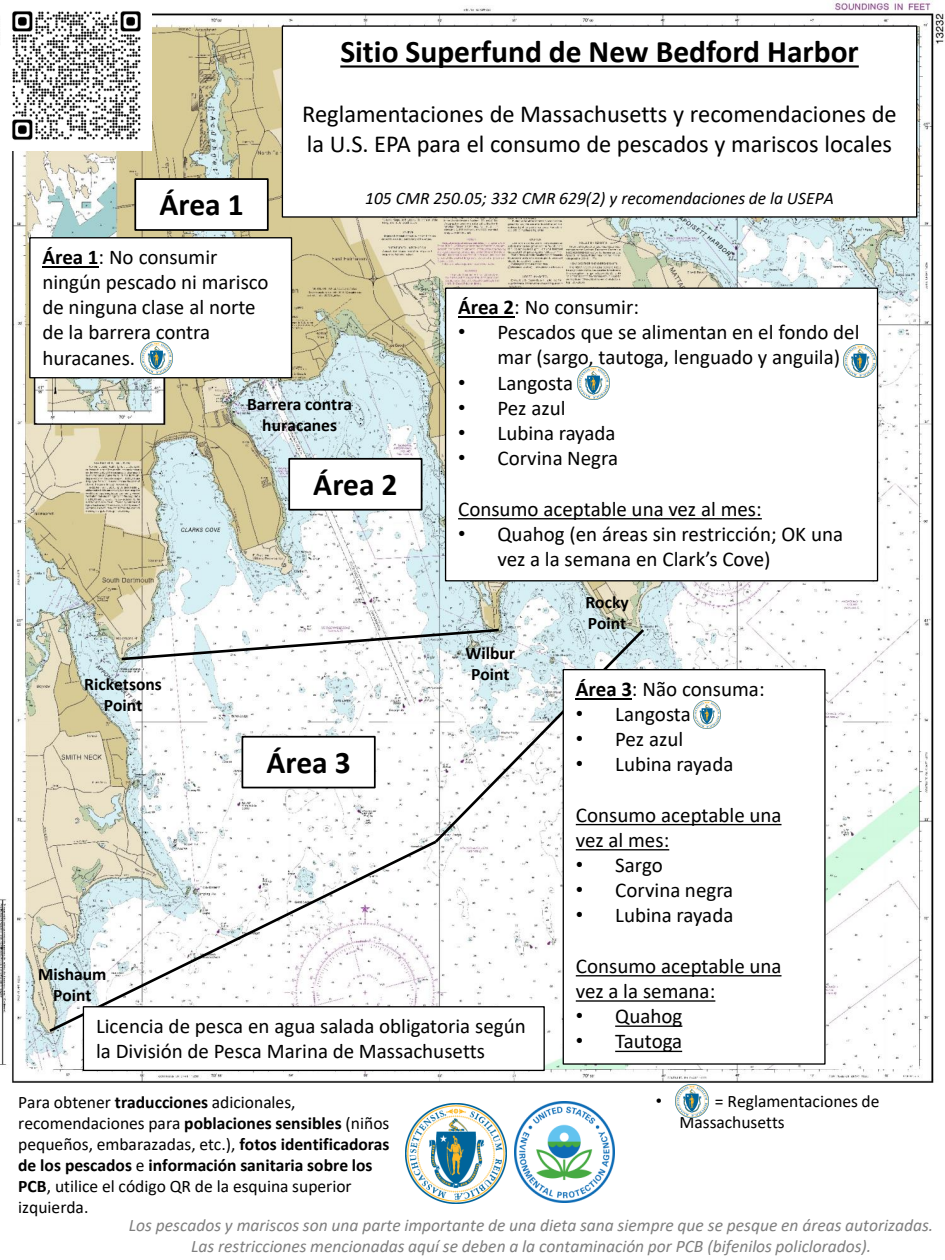
<style>
.page{position:relative;width:945px;height:1260px;background:#fff}
.page>*{position:absolute;margin:0;border:0;box-sizing:border-box;transform-origin:0 0}
.t1{font:700 31.5px "Calibri";color:#000}
.t2{font:24.5px/29.4px "Calibri";color:#000}
.t3{font:21px/25.2px "Calibri";color:#000}
.t4{font:17.5px/21px "Calibri";color:#000}
.t5{font:italic 17.5px/21px "Calibri";color:#7f7f7f;text-align:center}
.t6{font:700 17.5px/21px "Calibri";color:#000;text-align:center}
.t7{font:italic 17.5px "Calibri";color:#000}
.t8{font:17.5px "Arial";color:#000}
.s1{font-weight:700}
.s2{font-family:"Arial"}
</style>
<div class="page">
<img style="left:0;top:0;width:944px;height:1082px">
<div style="left:282px;top:26px;width:635px;height:191px;background:#fff"></div>
<svg style="left:340px;top:65px;width:519px;height:3px;background:#4c4c4c"></svg>
<div style="left:135px;top:179px;width:133px;height:51px;background:#fff"></div>
<div style="left:134px;top:178px;width:135px;height:53px;border:2px solid #000"></div>
<div style="left:289px;top:459px;width:133px;height:51px;background:#fff"></div>
<div style="left:288px;top:458px;width:135px;height:53px;border:2px solid #000"></div>
<div style="left:30px;top:238px;width:262px;height:140px;background:#fff"></div>
<div style="left:29px;top:237px;width:263px;height:141px;border:1px solid #000"></div>
<hr style="left:42px;top:266px;width:56px;height:1px;background:#000">
<div style="left:446px;top:288px;width:432px;height:293px;background:#fff"></div>
<div style="left:445px;top:288px;width:433px;height:293px;border:1px solid #000"></div>
<hr style="left:458px;top:316px;width:56px;height:2px;background:#000">
<svg style="left:458px;top:518px;width:304px;height:1px"></svg>
<div style="left:563px;top:670px;width:262px;height:394px;background:#fff"></div>
<svg style="left:576px;top:975px;width:206px;height:1px"></svg>
<svg style="left:576px;top:1000px;width:139px;height:2px"></svg>
<svg style="left:615px;top:1026px;width:67px;height:1px"></svg>
<svg style="left:615px;top:1051px;width:67px;height:1px"></svg>
<svg style="left:119px;top:626px;width:663px;height:224px"></svg>
<svg style="left:46px;top:838px;width:393px;height:196px"></svg>
<div style="left:83px;top:1007px;width:461px;height:63px;background:#fff"></div>
<div style="left:83px;top:1006px;width:462px;height:65px;border:1px solid #000"></div>
<img style="left:514px;top:1102px;width:101px;height:100px">
<img style="left:405px;top:1103px;width:101px;height:101px">
<img style="left:140px;top:342px;width:33px;height:33px">
<img style="left:843px;top:345px;width:33px;height:33px">
<img style="left:577px;top:367px;width:33px;height:33px">
<img style="left:693px;top:701px;width:28px;height:27px">
<img style="left:676px;top:1085px;width:32px;height:32px">
<img style="left:1px;top:0;width:150px;height:150px">
<p class="t1" style="left:159px;top:191px;width:86px">Área 1</p>
<p class="t1" style="left:340px;top:38px;width:520px">Sitio Superfund de New Bedford Harbor</p>
<p class="t2" style="left:302px;top:102px;width:596px">Reglamentaciones de Massachusetts y recomendaciones de la U.S. EPA para el consumo de pescados y mariscos locales</p>
<p class="t7" style="left:365px;top:191px;width:470px">105 CMR 250.05; 332 CMR 629(2) y recomendaciones de la USEPA</p>
<p class="t3" style="left:42px;top:246px;width:228px"><span class="s1">Área 1</span>: No consumir ningún pescado ni marisco de ninguna clase al norte de la barrera contra huracanes.</p>
<p class="t6" style="left:247px;top:395px;width:107px">Barrera contra huracanes</p>
<p class="t1" style="left:313px;top:471px;width:86px">Área 2</p>
<p class="t3" style="left:458px;top:296px;width:182px"><span class="s1">Área 2</span>: No consumir:</p>
<p class="t3" style="left:498px;top:321px;width:364px;text-indent:-39px"><span class="s2">•</span> Pescados que se alimentan en el fondo del mar (sargo, tautoga, lenguado y anguila)</p>
<p class="t3" style="left:458px;top:372px;width:116px"><span class="s2">•</span> Langosta</p>
<p class="t3" style="left:458px;top:397px;width:109px"><span class="s2">•</span> Pez azul</p>
<p class="t3" style="left:458px;top:422px;width:159px"><span class="s2">•</span> Lubina rayada</p>
<p class="t3" style="left:458px;top:447px;width:161px"><span class="s2">•</span> Corvina Negra</p>
<p class="t3" style="left:458px;top:498px;width:305px">Consumo aceptable una vez al mes:</p>
<p class="t3" style="left:498px;top:523px;width:347px;text-indent:-39px"><span class="s2">•</span> Quahog (en áreas sin restricción; OK una vez a la semana en Clark’s Cove)</p>
<p class="t6" style="left:585px;top:593px;width:45px;text-align:left">Rocky<br>Point</p>
<p class="t6" style="left:84px;top:675px;width:79px">Ricketsons<br>Point</p>
<p class="t6" style="left:38px;top:965px;width:70px">Mishaum<br>Point</p>
<p class="t1" style="left:266px;top:749px;width:86px">Área 3</p>
<p class="t6" style="left:466px;top:644px;width:51px">Wilbur<br>Point</p>
<p class="t3" style="left:96px;top:1015px;width:431px">Licencia de pesca en agua salada obligatoria según la División de Pesca Marina de Massachusetts</p>
<p class="t4" style="left:18px;top:1093px;width:373px">Para obtener <span class="s1">traducciones</span> adicionales, recomendaciones para <span class="s1">poblaciones sensibles</span> (niños pequeños, embarazadas, etc.), <span class="s1">fotos identificadoras de los pescados</span> e <span class="s1">información sanitaria sobre los PCB</span>, utilice el código QR de la esquina superior izquierda.</p>
<p class="t3" style="left:576px;top:678px;width:190px"><span class="s1">Área 3</span>: Não consuma:</p>
<p class="t3" style="left:576px;top:703px;width:116px"><span class="s2">•</span> Langosta</p>
<p class="t3" style="left:576px;top:728px;width:109px"><span class="s2">•</span> Pez azul</p>
<p class="t3" style="left:576px;top:753px;width:159px"><span class="s2">•</span> Lubina rayada</p>
<p class="t3" style="left:576px;top:804px;width:207px">Consumo aceptable una vez al mes:</p>
<p class="t3" style="left:576px;top:854px;width:88px"><span class="s2">•</span> Sargo</p>
<p class="t3" style="left:576px;top:879px;width:159px"><span class="s2">•</span> Corvina negra</p>
<p class="t3" style="left:576px;top:905px;width:159px"><span class="s2">•</span> Lubina rayada</p>
<p class="t3" style="left:576px;top:955px;width:207px">Consumo aceptable una vez a la semana:</p>
<p class="t3" style="left:576px;top:1005px;width:108px"><span class="s2">•</span> Quahog</p>
<p class="t3" style="left:576px;top:1031px;width:108px"><span class="s2">•</span> Tautoga</p>
<p class="t8" style="left:656px;top:1091px;width:8px">•</p>
<p class="t4" style="left:679px;top:1092px;width:202px;text-indent:35px">= Reglamentaciones de<br>Massachusetts</p>
<p class="t5" style="left:129px;top:1216px;width:806px">Los pescados y mariscos son una parte importante de una dieta sana siempre que se pesque en áreas autorizadas.<br>Las restricciones mencionadas aquí se deben a la contaminación por PCB (bifenilos policlorados).</p>
</div>
